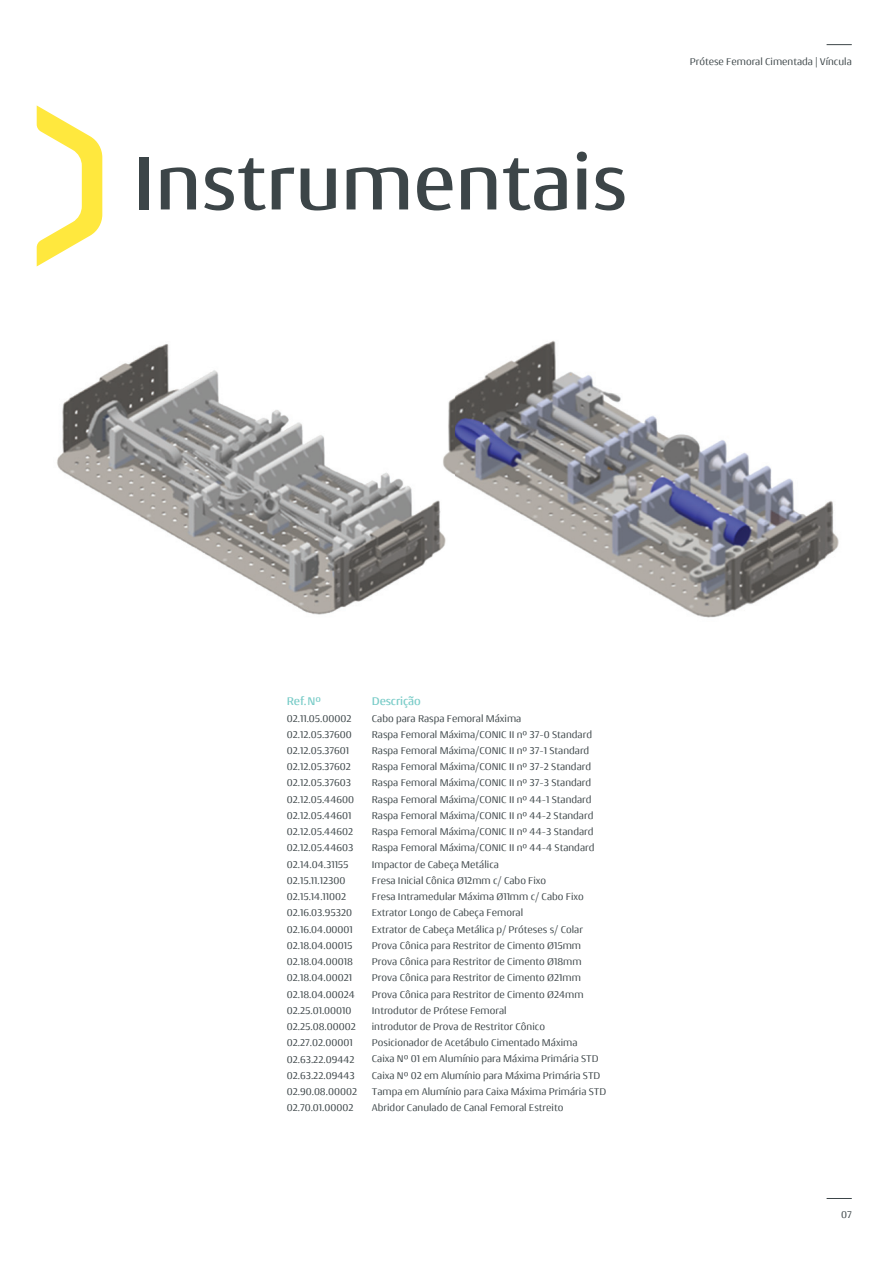
<style>
.page{position:relative;width:893px;height:1263px;background:#fff}
.page>*{position:absolute;margin:0;border:0;box-sizing:border-box;transform-origin:0 0}
.t1{font:500 81px "Conto";color:#3c4548}
.t2{font:500 12px "Conto";letter-spacing:-.01em;color:#7accc8}
.t3{font:10.5px/16.2px "Conto";color:#3c4548}
</style>
<div class="page">
<svg style="left:827px;top:44px;width:25px;height:1px"></svg>
<svg style="left:827px;top:1198px;width:25px;height:1px"></svg>
<svg style="left:37px;top:105px;width:65px;height:161px"></svg>
<img style="left:57px;top:344px;width:365px;height:271px">
<img style="left:454px;top:340px;width:385px;height:278px">
<img style="left:422px;top:398px;width:32px;height:168px">
<h1 class="t1" style="left:133px;top:130px;width:496px">Instrumentais</h1>
<p class="t3" style="left:690px;top:53px;width:164px">Prótese Femoral Cimentada | Víncula</p>
<p class="t2" style="left:287px;top:693px;width:36px">Ref. Nº</p>
<p class="t3" style="left:287px;top:709px;width:69px">02.11.05.00002<br>02.12.05.37600<br>02.12.05.37601<br>02.12.05.37602<br>02.12.05.37603<br>02.12.05.44600<br>02.12.05.44601</p>
<p class="t2" style="left:372px;top:693px;width:50px">Descrição</p>
<p class="t3" style="left:372px;top:709px;width:223px">Cabo para Raspa Femoral Máxima<br>Raspa Femoral Máxima/CONIC II nº 37-0 Standard Raspa Femoral Máxima/CONIC II nº 37-1 Standard Raspa Femoral Máxima/CONIC II nº 37-2 Standard Raspa Femoral Máxima/CONIC II nº 37-3 Standard Raspa Femoral Máxima/CONIC II nº 44-1 Standard Raspa Femoral Máxima/CONIC II nº 44-2 Standard</p>
<p class="t3" style="left:287px;top:823px;width:68px">02.12.05.44602</p>
<p class="t3" style="left:372px;top:823px;width:223px">Raspa Femoral Máxima/CONIC II nº 44-3 Standard</p>
<p class="t3" style="left:287px;top:839px;width:68px">02.12.05.44603<br>02.14.04.31155<br>02.15.11.12300<br>02.15.14.11002<br>02.16.03.95320</p>
<p class="t3" style="left:372px;top:839px;width:224px">Raspa Femoral Máxima/CONIC II nº 44-4 Standard Impactor de Cabeça Metálica<br>Fresa Inicial Cônica Ø12mm c/ Cabo Fixo<br>Fresa Intramedular Máxima Ø11mm c/ Cabo Fixo Extrator Longo de Cabeça Femoral</p>
<p class="t3" style="left:287px;top:921px;width:68px">02.16.04.00001</p>
<p class="t3" style="left:372px;top:921px;width:213px">Extrator de Cabeça Metálica p/ Próteses s/ Colar</p>
<p class="t3" style="left:287px;top:937px;width:71px">02.18.04.00015<br>02.18.04.00018<br>02.18.04.00021<br>02.18.04.00024<br>02.25.01.00010<br>02.25.08.00002</p>
<p class="t3" style="left:372px;top:937px;width:213px">Prova Cônica para Restritor de Cimento Ø15mm Prova Cônica para Restritor de Cimento Ø18mm Prova Cônica para Restritor de Cimento Ø21mm Prova Cônica para Restritor de Cimento Ø24mm Introdutor de Prótese Femoral<br>introdutor de Prova de Restritor Cônico</p>
<p class="t3" style="left:287px;top:1034px;width:67px">02.27.02.00001</p>
<p class="t3" style="left:372px;top:1034px;width:207px">Posicionador de Acetábulo Cimentado Máxima</p>
<p class="t3" style="left:287px;top:1051px;width:72px">02.63.22.09442<br>02.63.22.09443<br>02.90.08.00002<br>02.70.01.00002</p>
<p class="t3" style="left:372px;top:1050px;width:236px">Caixa Nº 01 em Alumínio para Máxima Primária STD Caixa Nº 02 em Alumínio para Máxima Primária STD Tampa em Alumínio para Caixa Máxima Primária STD Abridor Canulado de Canal Femoral Estreito</p>
<p class="t3" style="left:841px;top:1206px;width:12px">07</p>
</div>
